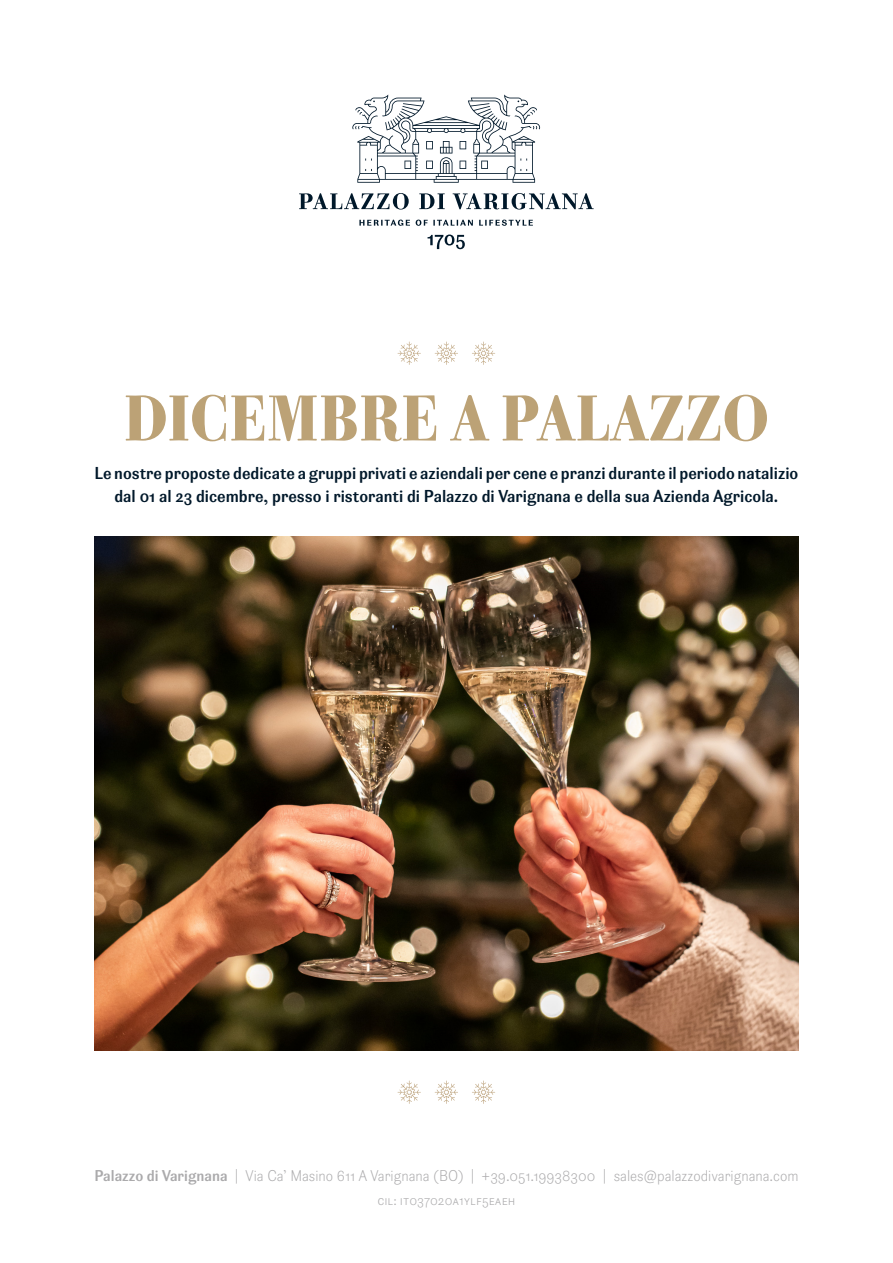
<style>
.page{position:relative;width:893px;height:1263px;background:#fff}
.page>*{position:absolute;margin:0;border:0;box-sizing:border-box;transform-origin:0 0}
.t1{font:900 61.35px "Parmigiano Text Std";letter-spacing:.01em;color:#bca276}
.t2{font:500 16.5px/22.5px "Parmigiano Sans Std";color:#00182a;text-align:center}
.t3{font:300 15px "Parmigiano Sans Std";color:#abaaac}
.t4{font:300 13.5px "Parmigiano Sans Std";color:#abaaac}
.s1{font-weight:500}
</style>
<div class="page">
<svg style="left:299px;top:95px;width:295px;height:154px"></svg>
<img style="left:94px;top:536px;width:704px;height:515px">
<svg style="left:398px;top:1080px;width:23px;height:24px"></svg>
<svg style="left:435px;top:1080px;width:23px;height:24px"></svg>
<svg style="left:472px;top:1080px;width:23px;height:24px"></svg>
<svg style="left:398px;top:342px;width:23px;height:23px"></svg>
<svg style="left:435px;top:342px;width:23px;height:23px"></svg>
<svg style="left:472px;top:342px;width:23px;height:23px"></svg>
<p class="t1" style="left:124px;top:376px;width:646px">DICEMBRE A PALAZZO</p>
<p class="t2" style="left:94px;top:462px;width:705px">Le nostre proposte dedicate a gruppi privati e aziendali per cene e pranzi durante il periodo natalizio dal 01 al 23 dicembre, presso i ristoranti di Palazzo di Varignana e della sua Azienda Agricola.</p>
<p class="t3" style="left:94px;top:1167px;width:705px"><span class="s1">Palazzo di Varignana</span> | Via Ca’ Masino 611 A Varignana (BO) | +39.051.19938300 | sales@palazzodivarignana.com</p>
<p class="t4" style="left:377px;top:1192px;width:140px">cil: it037020a1ylf5eaeh</p>
</div>
